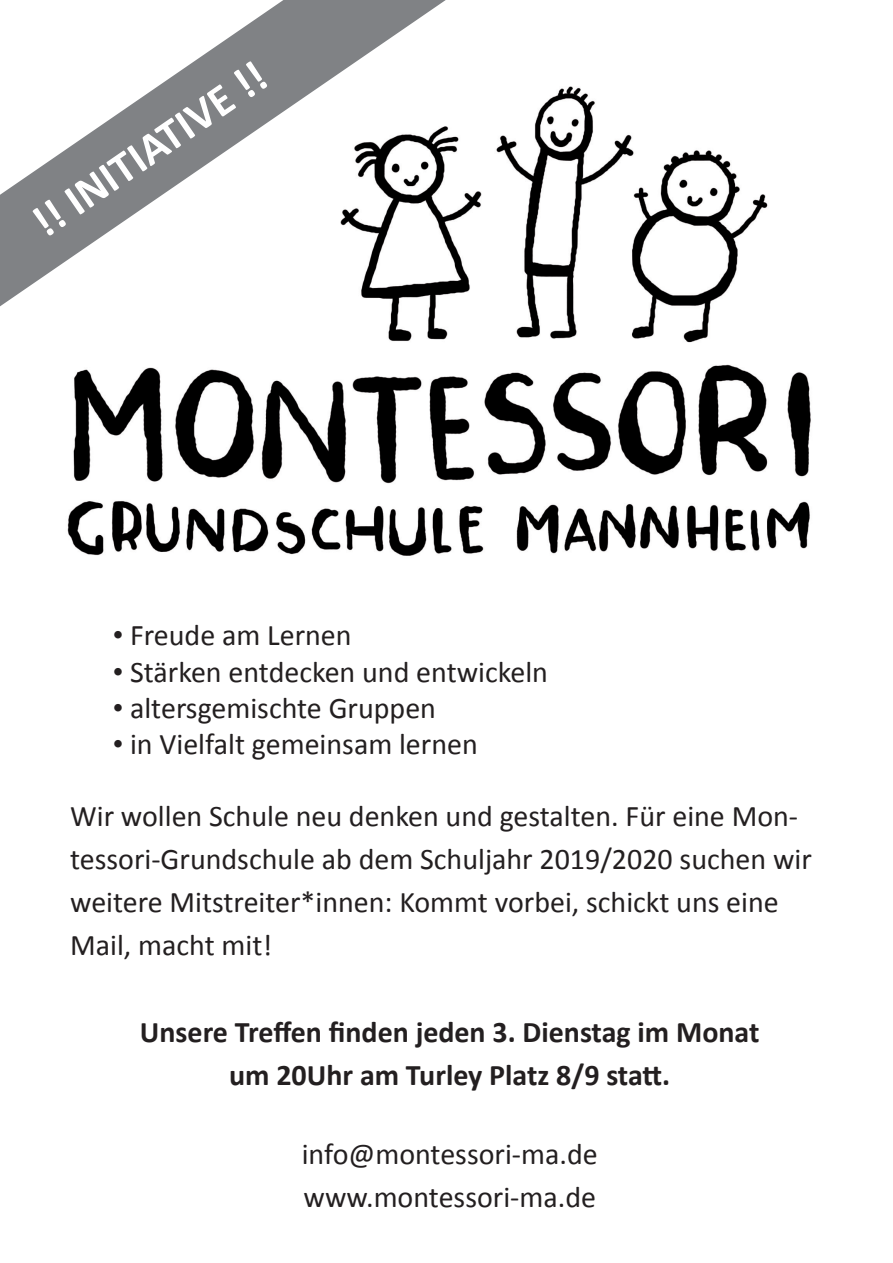
<style>
.page{position:relative;width:893px;height:1263px;background:#fff}
.page>*{position:absolute;margin:0;border:0;box-sizing:border-box;transform-origin:0 0}
.t1{font:700 45px "Calibri";color:#fff}
.t2{font:30px/43.2px "Calibri";color:#231f20}
.t3{font:700 30px/43.2px "Calibri";color:#231f20;text-align:center}
.s1{font-family:"Gill Sans"}
</style>
<div class="page">
<img style="left:67px;top:86px;width:744px;height:470px">
<svg style="left:0;top:0;width:446px;height:306px"></svg>
<h1 class="t1" style="left:21px;top:205px;width:275px;rotate:-35deg">!! INITIATIVE !!</h1>
<p class="t2" style="left:113px;top:612px;width:240px"><span class="s1">•</span> Freude am Lernen</p>
<p class="t2" style="left:113px;top:648px;width:437px"><span class="s1">•</span> Stärken entdecken und entwickeln</p>
<p class="t2" style="left:113px;top:684px;width:325px"><span class="s1">•</span> altersgemischte Gruppen</p>
<p class="t2" style="left:113px;top:720px;width:367px"><span class="s1">•</span> in Vielfalt gemeinsam lernen</p>
<p class="t2" style="left:70px;top:792px;width:743px">Wir wollen Schule neu denken und gestalten. Für eine Mon&shy;tessori-Grundschule ab dem Schuljahr 2019/2020 suchen wir weitere Mitstreiter*innen: Kommt vorbei, schickt uns eine Mail, macht mit!</p>
<p class="t3" style="left:140px;top:1008px;width:621px">Unsere Treffen finden jeden 3. Dienstag im Monat um 20Uhr am Turley Platz 8/9 statt.</p>
<p class="t2" style="left:302px;top:1131px;width:297px">info@montessori-ma.de www.montessori-ma.de</p>
</div>
